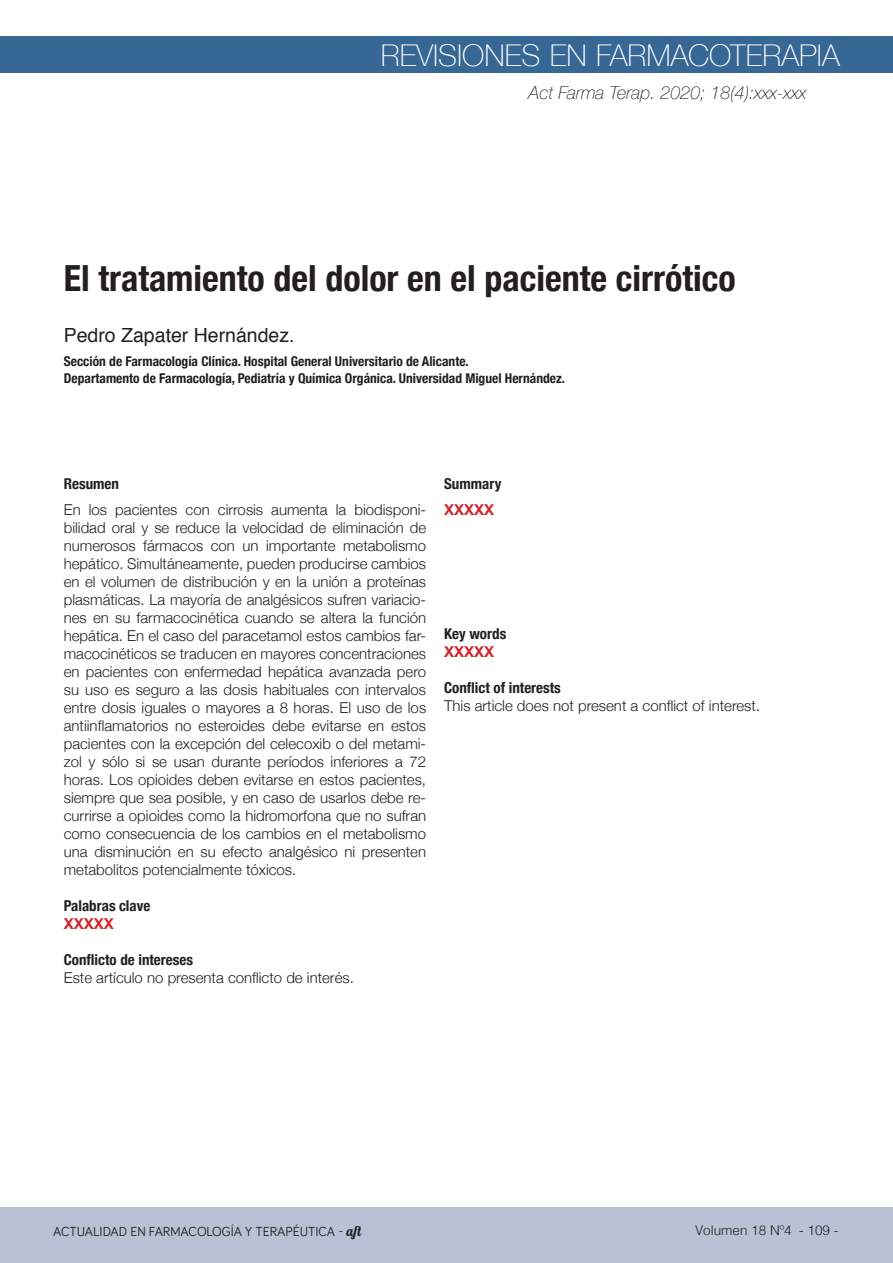
<style>
.page{position:relative;width:893px;height:1263px;background:#fff}
.page>*{position:absolute;margin:0;border:0;box-sizing:border-box;transform-origin:0 0}
.t1{font:700 condensed 36px "Helvetica Neue";color:#231f20}
.t2{font:100 30px "Helvetica Neue";color:#fff}
.t3{font:19.5px "Helvetica";color:#231f20}
.t4{font:italic 100 18px "Helvetica Neue";color:#231f20}
.t5{font:100 16.5px "Helvetica Neue";color:#fff}
.t6{font:300 15px/18px "Helvetica Neue";color:#231f20;text-align:justify}
.t7{font:700 condensed 15px "Helvetica Neue";color:#231f20}
.t8{font:700 15px "Helvetica Neue";color:#d1232a}
.t9{font:700 condensed 13.5px/16.2px "Helvetica Neue";color:#231f20}
.t10{font:13.5px "Bariol";color:#231f20}
.t11{font:300 13.5px "Helvetica";color:#231f20}
.s1{font-family:"Lobster 1.4"}
</style>
<div class="page">
<div style="left:0;top:1207px;width:893px;height:56px;background:#bac1d5"></div>
<div style="left:0;top:36px;width:893px;height:36px;background:#366795"></div>
<p class="t5" style="left:588px;top:37px;width:253px">REVISIONES EN FARMACOTERAPIA</p>
<h2 class="t2" style="left:381px;top:32px;width:461px">REVISIONES EN FARMACOTERAPIA</h2>
<p class="t4" style="left:528px;top:79px;width:280px">Act Farma Terap. 2020; 18(4):xxx-xxx</p>
<h1 class="t1" style="left:64px;top:249px;width:673px">El tratamiento del dolor en el paciente cirrótico</h1>
<h3 class="t3" style="left:64px;top:320px;width:232px">Pedro Zapater Hernández.</h3>
<p class="t9" style="left:64px;top:353px;width:503px">Sección de Farmacología Clínica. Hospital General Universitario de Alicante.<br>Departamento de Farmacología, Pediatría y Química Orgánica. Universidad Miguel Hernández.</p>
<p class="t7" style="left:64px;top:471px;width:57px">Resumen</p>
<p class="t6" style="left:64px;top:500px;width:364px">En los pacientes con cirrosis aumenta la biodisponi&shy;bilidad oral y se reduce la velocidad de eliminación de numerosos fármacos con un importante metabolismo hepático. Simultáneamente, pueden producirse cambios en el volumen de distribución y en la unión a proteínas plasmáticas. La mayoría de analgésicos sufren variacio&shy;nes en su farmacocinética cuando se altera la función hepática. En el caso del paracetamol estos cambios far&shy;macocinéticos se traducen en mayores concentraciones en pacientes con enfermedad hepática avanzada pero su uso es seguro a las dosis habituales con intervalos entre dosis iguales o mayores a 8 horas. El uso de los antiinflamatorios no esteroides debe evitarse en estos pacientes con la excepción del celecoxib o del metami&shy;zol y sólo si se usan durante períodos inferiores a 72 horas. Los opioides deben evitarse en estos pacientes, siempre que sea posible, y en caso de usarlos debe re&shy;currirse a opioides como la hidromorfona que no sufran como consecuencia de los cambios en el metabolismo una disminución en su efecto analgésico ni presenten metabolitos potencialmente tóxicos.</p>
<p class="t7" style="left:64px;top:893px;width:88px">Palabras clave</p>
<p class="t8" style="left:64px;top:912px;width:52px">XXXXX</p>
<p class="t7" style="left:64px;top:947px;width:131px">Conflicto de intereses</p>
<p class="t6" style="left:64px;top:968px;width:292px">Este artículo no presenta conflicto de interés.</p>
<p class="t7" style="left:444px;top:471px;width:59px">Summary</p>
<p class="t8" style="left:444px;top:498px;width:52px">XXXXX</p>
<p class="t7" style="left:444px;top:621px;width:64px">Key words</p>
<p class="t8" style="left:444px;top:640px;width:52px">XXXXX</p>
<p class="t7" style="left:444px;top:675px;width:118px">Conflict of interests</p>
<p class="t6" style="left:444px;top:696px;width:317px">This article does not present a conflict of interest.</p>
<p class="t10" style="left:53px;top:1222px;width:313px">ACTUALIDAD EN FARMACOLOGÍA Y TERAPÉUTICA - <span class="s1">aft</span></p>
<p class="t11" style="left:695px;top:1218px;width:145px">Volumen 18 Nº4 - 109 -</p>
</div>
